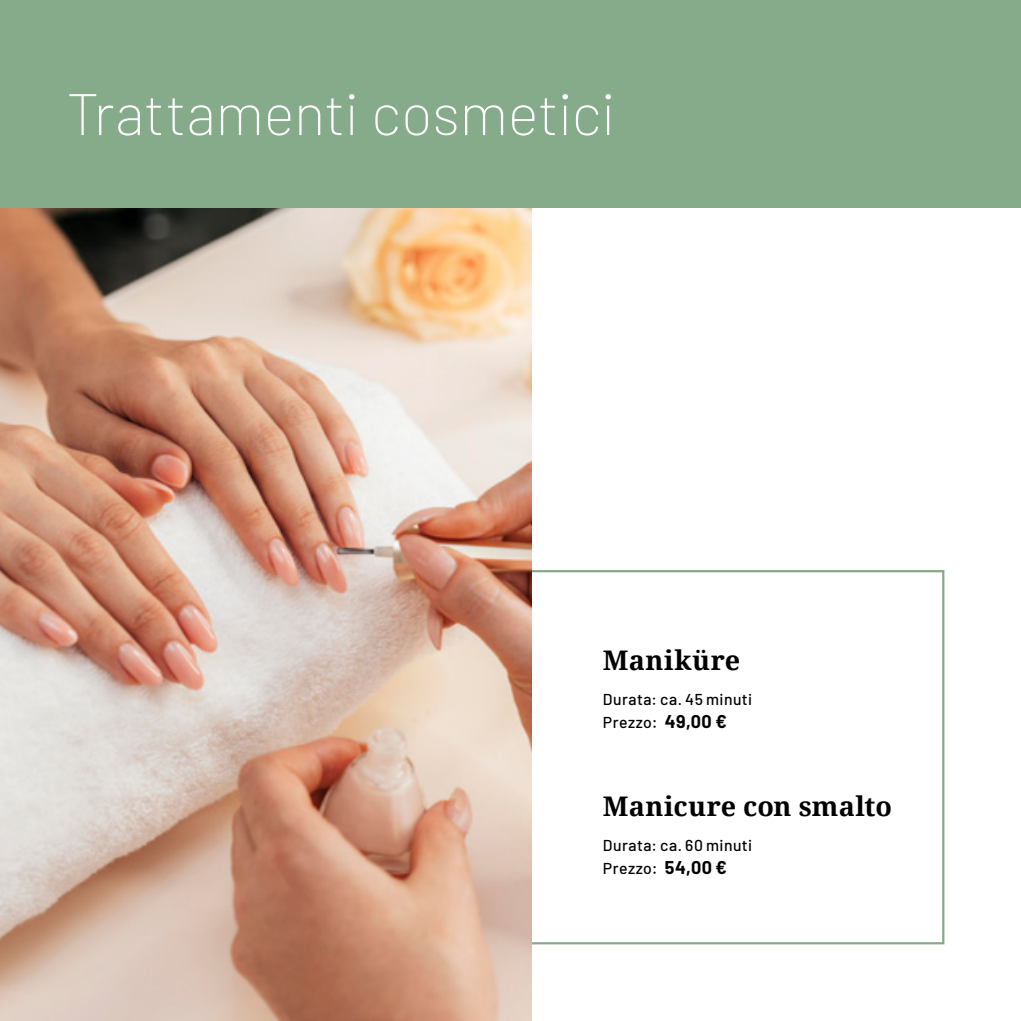
<style>
.page{position:relative;width:1021px;height:1021px;background:#fff}
.page>*{position:absolute;margin:0;border:0;box-sizing:border-box;transform-origin:0 0}
.t1{font:200 58.5px "Barlow";letter-spacing:-.005em;color:#fff}
.t2{font:700 27px "Noto Serif";letter-spacing:.005em;color:#000}
.t3{font:500 15.75px/22.5px "Barlow";letter-spacing:.03em;color:#000}
.s1{font-size:16.88px}
.s2{font-weight:700;font-size:18px}
</style>
<div class="page">
<img style="left:0;top:207px;width:531px;height:813px">
<div style="left:0;top:0;width:1020px;height:207px;background:#86ab8b"></div>
<h1 class="t1" style="left:66px;top:72px;width:551px">Trattamenti cosmetici</h1>
<h2 class="t2" style="left:603px;top:641px;width:139px">Maniküre</h2>
<p class="t3" style="left:603px;top:686px;width:151px">Durata: ca. 45 minuti<br>Prezzo<span class="s1">:</span> <span class="s2">49,00 €</span></p>
<h2 class="t2" style="left:603px;top:787px;width:290px">Manicure con smalto</h2>
<p class="t3" style="left:603px;top:833px;width:151px">Durata: ca. 60 minuti<br>Prezzo<span class="s1">:</span> <span class="s2">54,00 €</span></p>
</div>
